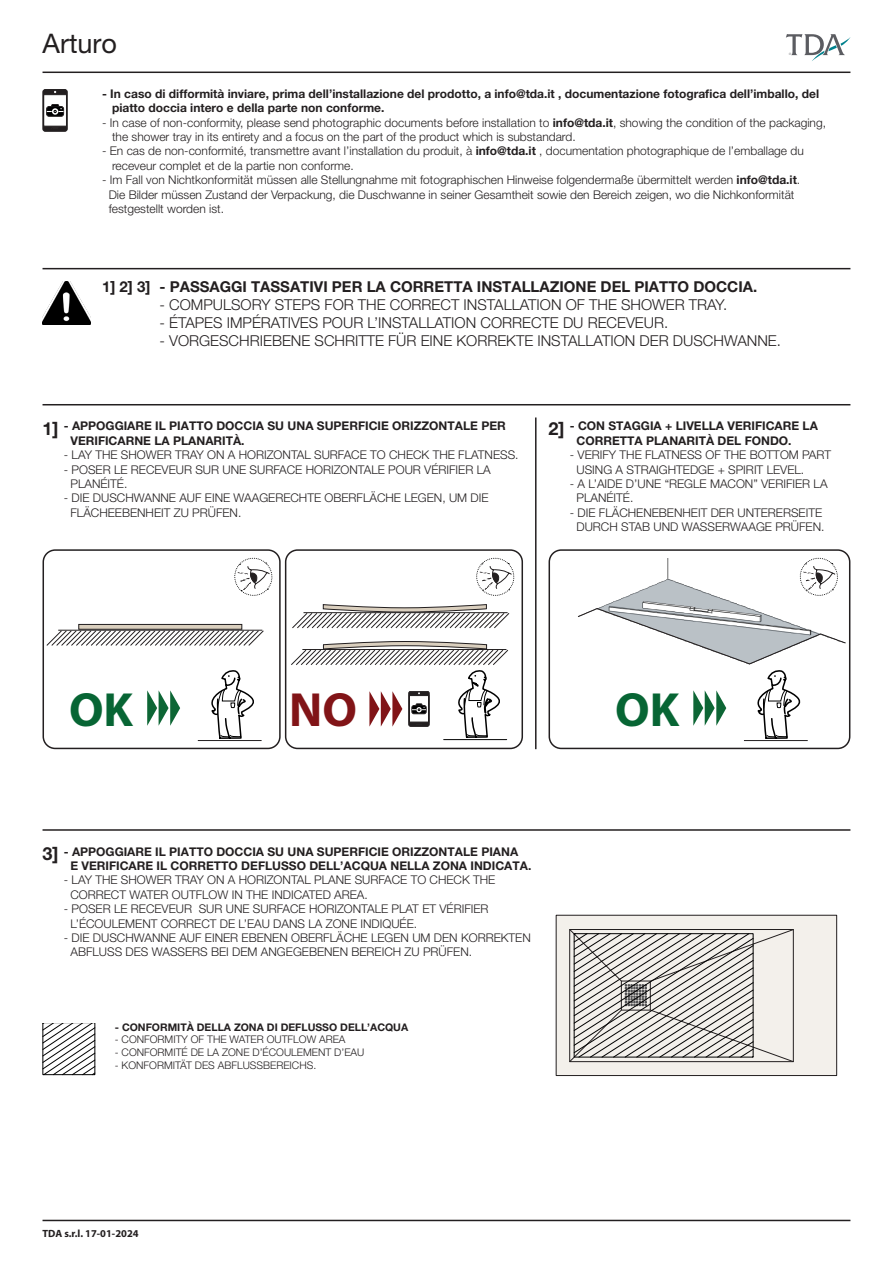
<style>
.page{position:relative;width:893px;height:1263px;background:#fff}
.page>*{position:absolute;margin:0;border:0;box-sizing:border-box;transform-origin:0 0}
.t1{font:700 48.15px "Myriad Pro";color:#076534}
.t2{font:700 48.15px "Myriad Pro";color:#811417}
.t3{font:27px "Helvetica Neue LT Pro";color:#231f20}
.t4{font:700 18px "Helvetica Neue LT Pro";color:#231f20}
.t5{font:300 15px "Helvetica Neue LT Pro";color:#231f20}
.t6{font:700 15px "Helvetica Neue LT Pro";color:#231f20}
.t7{font:300 12px/14.4px "Helvetica Neue LT Pro";color:#231f20}
.t8{font:700 12px/14.4px "Helvetica Neue LT Pro";color:#231f20}
.t9{font:300 10.5px "Helvetica Neue LT Pro";color:#231f20}
.t10{font:700 10.5px "Helvetica Neue LT Pro";color:#231f20}
.t11{font:700 10.5px "Myriad Pro";color:#231f20}
.t12{font:3.3px "Montserrat";color:#5b5c61}
.s1{font-weight:700}
</style>
<div class="page">
<svg style="left:786px;top:34px;width:64px;height:27px"></svg>
<hr style="left:43px;top:1220px;width:807px;height:1px;background:#231f20">
<div style="left:556px;top:915px;width:281px;height:160px;background:#f3f0eb"></div>
<svg style="left:569px;top:929px;width:225px;height:133px"></svg>
<div style="left:574px;top:933px;width:179px;height:124px;border:1px solid #000"></div>
<div style="left:556px;top:915px;width:281px;height:161px;border:1px solid #231f20"></div>
<hr style="left:43px;top:829px;width:807px;height:2px;background:#231f20">
<hr style="left:43px;top:404px;width:807px;height:1px;background:#231f20">
<img style="left:43px;top:281px;width:48px;height:44px">
<div style="left:43px;top:549px;width:238px;height:200px;border:2px solid #231f20;border-radius:12px"></div>
<svg style="left:211px;top:670px;width:43px;height:69px"></svg>
<hr style="left:198px;top:740px;width:64px;height:1px;background:#231f20">
<svg style="left:147px;top:690px;width:33px;height:36px"></svg>
<svg style="left:46px;top:624px;width:218px;height:22px"></svg>
<svg style="left:234px;top:557px;width:39px;height:39px"></svg>
<hr style="left:43px;top:268px;width:807px;height:1px;background:#231f20">
<svg style="left:43px;top:89px;width:24px;height:42px"></svg>
<hr style="left:535px;top:417px;width:1px;height:332px;background:#231f20">
<div style="left:549px;top:549px;width:301px;height:200px;border:2px solid #231f20;border-radius:12px"></div>
<svg style="left:578px;top:557px;width:267px;height:107px"></svg>
<svg style="left:757px;top:670px;width:44px;height:69px"></svg>
<hr style="left:744px;top:740px;width:64px;height:1px;background:#231f20">
<svg style="left:693px;top:690px;width:33px;height:36px"></svg>
<svg style="left:45px;top:1025px;width:48px;height:48px"></svg>
<div style="left:43px;top:1023px;width:52px;height:52px;border:1px solid #000"></div>
<hr style="left:43px;top:72px;width:807px;height:1px;background:#231f20">
<hr style="left:444px;top:739px;width:63px;height:1px;background:#000">
<div style="left:285px;top:549px;width:238px;height:200px;border:2px solid #231f20;border-radius:12px"></div>
<svg style="left:476px;top:557px;width:39px;height:39px"></svg>
<svg style="left:291px;top:641px;width:217px;height:97px"></svg>
<svg style="left:292px;top:604px;width:217px;height:24px"></svg>
<p class="t3" style="left:43px;top:28px;width:76px">Arturo</p>
<p class="t12" style="left:789px;top:51px;width:4px">®</p>
<p class="t8" style="left:112px;top:86px;width:709px;text-indent:-10px">- In caso di difformità inviare, prima dell’installazione del prodotto, a info@tda.it , documentazione fotografica dell’imballo, del piatto doccia intero e della parte non conforme.</p>
<p class="t7" style="left:102px;top:115px;width:725px">- In case of non-conformity, please send photographic documents before installation to <span class="s1">info@tda.it</span>, showing the condition of the packaging,</p>
<p class="t7" style="left:112px;top:129px;width:465px">the shower tray in its entirety and a focus on the part of the product which is substandard.</p>
<p class="t7" style="left:102px;top:144px;width:703px">- En cas de non-conformité, transmettre avant l’installation du produit, à <span class="s1">info@tda.it</span> , documentation photographique de l’emballage du</p>
<p class="t7" style="left:112px;top:158px;width:243px">receveur complet et de la partie non conforme.</p>
<p class="t7" style="left:102px;top:173px;width:700px">- Im Fall von Nichtkonformität müssen alle Stellungnahme mit fotographischen Hinweise folgendermaße übermittelt werden <span class="s1">info@tda.it</span>.</p>
<p class="t7" style="left:109px;top:187px;width:687px">Die Bilder müssen Zustand der Verpackung, die Duschwanne in seiner Gesamtheit sowie den Bereich zeigen, wo die Nichkonformität</p>
<p class="t7" style="left:109px;top:201px;width:117px">festgestellt worden ist.</p>
<p class="t6" style="left:102px;top:277px;width:50px">1] 2] 3]</p>
<p class="t6" style="left:159px;top:277px;width:599px">- PASSAGGI TASSATIVI PER LA CORRETTA INSTALLAZIONE DEL PIATTO DOCCIA.</p>
<p class="t5" style="left:159px;top:296px;width:569px">- COMPULSORY STEPS FOR THE CORRECT INSTALLATION OF THE SHOWER TRAY.</p>
<p class="t5" style="left:159px;top:314px;width:510px">- ÉTAPES IMPÉRATIVES POUR L’INSTALLATION CORRECTE DU RECEVEUR.</p>
<p class="t5" style="left:159px;top:332px;width:623px">- VORGESCHRIEBENE SCHRITTE FÜR EINE KORREKTE INSTALLATION DER DUSCHWANNE.</p>
<p class="t4" style="left:43px;top:417px;width:18px">1]</p>
<p class="t8" style="left:70px;top:419px;width:437px;text-indent:-7px">- APPOGGIARE IL PIATTO DOCCIA SU UNA SUPERFICIE ORIZZONTALE PER<br>VERIFICARNE LA PLANARITÀ.</p>
<p class="t7" style="left:64px;top:447px;width:456px">- LAY THE SHOWER TRAY ON A HORIZONTAL SURFACE TO CHECK THE FLATNESS.</p>
<p class="t7" style="left:70px;top:462px;width:422px;text-indent:-7px">- POSER LE RECEVEUR SUR UNE SURFACE HORIZONTALE POUR VÉRIFIER LA<br>PLANÉITÉ.</p>
<p class="t7" style="left:70px;top:491px;width:420px;text-indent:-7px">- DIE DUSCHWANNE AUF EINE WAAGERECHTE OBERFLÄCHE LEGEN, UM DIE<br>FLÄCHEEBENHEIT ZU PRÜFEN.</p>
<p class="t4" style="left:549px;top:417px;width:18px">2]</p>
<p class="t8" style="left:576px;top:419px;width:243px;text-indent:-7px">- CON STAGGIA + LIVELLA VERIFICARE LA<br>CORRETTA PLANARITÀ DEL FONDO.</p>
<p class="t7" style="left:576px;top:447px;width:256px;text-indent:-7px">- VERIFY THE FLATNESS OF THE BOTTOM PART<br>USING A STRAIGHTEDGE + SPIRIT LEVEL.</p>
<p class="t7" style="left:576px;top:476px;width:253px;text-indent:-7px">- A L’AIDE D’UNE “REGLE MACON” VERIFIER LA<br>PLANÉITÉ.</p>
<p class="t7" style="left:570px;top:505px;width:256px;text-align:center">- DIE FLÄCHENEBENHEIT DER UNTERERSEITE<br>DURCH STAB UND WASSERWAAGE PRÜFEN.</p>
<p class="t1" style="left:69px;top:678px;width:66px">OK</p>
<p class="t2" style="left:289px;top:678px;width:69px">NO</p>
<p class="t4" style="left:43px;top:842px;width:18px">3]</p>
<p class="t8" style="left:70px;top:844px;width:462px;text-indent:-7px">- APPOGGIARE IL PIATTO DOCCIA SU UNA SUPERFICIE ORIZZONTALE PIANA<br>E VERIFICARE IL CORRETTO DEFLUSSO DELL’ACQUA NELLA ZONA INDICATA.</p>
<p class="t7" style="left:70px;top:873px;width:426px;text-indent:-7px">- LAY THE SHOWER TRAY ON A HORIZONTAL PLANE SURFACE TO CHECK THE<br>CORRECT WATER OUTFLOW IN THE INDICATED AREA.</p>
<p class="t7" style="left:70px;top:901px;width:420px;text-indent:-7px">- POSER LE RECEVEUR SUR UNE SURFACE HORIZONTALE PLAT ET VÉRIFIER<br>L’ÉCOULEMENT CORRECT DE L’EAU DANS LA ZONE INDIQUÉE.</p>
<p class="t7" style="left:70px;top:930px;width:462px;text-indent:-7px">- DIE DUSCHWANNE AUF EINER EBENEN OBERFLÄCHE LEGEN UM DEN KORREKTEN<br>ABFLUSS DES WASSERS BEI DEM ANGEGEBENEN BEREICH ZU PRÜFEN.</p>
<p class="t10" style="left:115px;top:1020px;width:295px">- CONFORMITÀ DELLA ZONA DI DEFLUSSO DELL’ACQUA</p>
<p class="t9" style="left:115px;top:1033px;width:232px">- CONFORMITY OF THE WATER OUTFLOW AREA</p>
<p class="t9" style="left:115px;top:1046px;width:251px">- CONFORMITÉ DE LA ZONE D’ÉCOULEMENT D’EAU</p>
<p class="t9" style="left:115px;top:1058px;width:203px">- KONFORMITÄT DES ABFLUSSBEREICHS.</p>
<p class="t11" style="left:43px;top:1226px;width:98px">TDA s.r.l. 17-01-2024</p>
<p class="t1" style="left:615px;top:678px;width:66px">OK</p>
</div>
